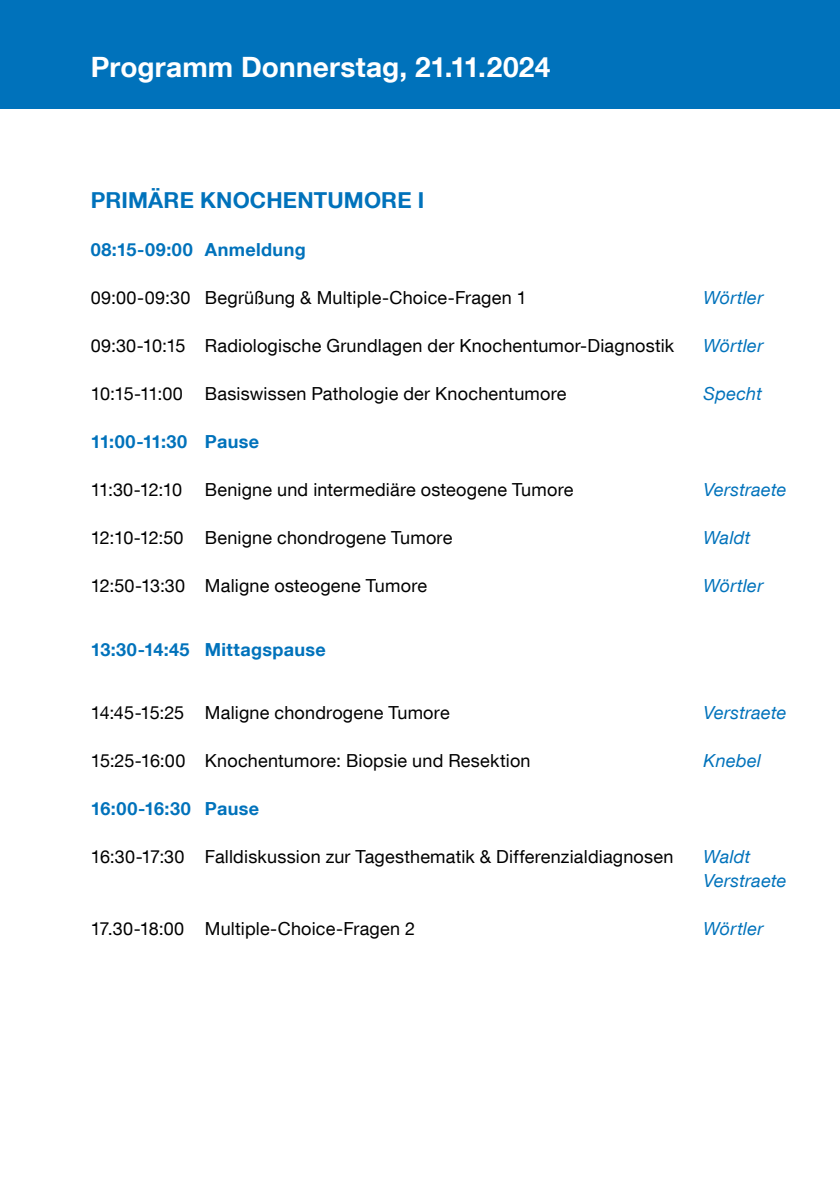
<style>
.page{position:relative;width:840px;height:1191px;background:#fff}
.page>*{position:absolute;margin:0;border:0;box-sizing:border-box;transform-origin:0 0}
.t1{font:700 28px "TUM Neue Helvetica";letter-spacing:.005em;color:#fff}
.t2{font:700 22px "TUM Neue Helvetica";letter-spacing:.005em;color:#0072bb}
.t3{font:18px "TUM Neue Helvetica";letter-spacing:.01em;color:#000}
.t4{font:italic 18px/24px "TUM Neue Helvetica";letter-spacing:.015em;color:#0072bb}
.t5{font:700 18px "TUM Neue Helvetica";letter-spacing:.02em;color:#0072bb}
</style>
<div class="page">
<div style="left:0;top:0;width:839px;height:108px;background:#0072bb"></div>
<h1 class="t1" style="left:91px;top:49px;width:460px">Programm Donnerstag, 21.11.2024</h1>
<p class="t2" style="left:91px;top:186px;width:335px">PRIMÄRE KNOCHENTUMORE I</p>
<p class="t5" style="left:91px;top:238px;width:216px">08:15-09:00 Anmeldung</p>
<p class="t3" style="left:91px;top:286px;width:437px">09:00-09:30 Begrüßung &amp; Multiple-Choice-Fragen 1</p>
<p class="t4" style="left:703px;top:285px;width:61px">Wörtler</p>
<p class="t3" style="left:91px;top:334px;width:584px">09:30-10:15 Radiologische Grundlagen der Knochentumor-Diagnostik</p>
<p class="t4" style="left:703px;top:333px;width:61px">Wörtler</p>
<p class="t3" style="left:91px;top:382px;width:477px">10:15-11:00 Basiswissen Pathologie der Knochentumore</p>
<p class="t4" style="left:703px;top:381px;width:60px">Specht</p>
<p class="t5" style="left:91px;top:430px;width:170px">11:00-11:30 Pause</p>
<p class="t3" style="left:91px;top:478px;width:93px">11:30-12:10</p>
<p class="t3" style="left:205px;top:478px;width:370px">Benigne und intermediäre osteogene Tumore</p>
<p class="t4" style="left:703px;top:477px;width:84px">Verstraete</p>
<p class="t3" style="left:91px;top:526px;width:363px">12:10-12:50 Benigne chondrogene Tumore</p>
<p class="t4" style="left:703px;top:525px;width:48px">Waldt</p>
<p class="t3" style="left:91px;top:574px;width:337px">12:50-13:30 Maligne osteogene Tumore</p>
<p class="t4" style="left:703px;top:573px;width:61px">Wörtler</p>
<p class="t5" style="left:91px;top:638px;width:236px">13:30-14:45 Mittagspause</p>
<p class="t3" style="left:91px;top:702px;width:360px">14:45-15:25 Maligne chondrogene Tumore</p>
<p class="t4" style="left:703px;top:700px;width:84px">Verstraete</p>
<p class="t3" style="left:91px;top:750px;width:441px">15:25-16:00 Knochentumore: Biopsie und Resektion</p>
<p class="t4" style="left:703px;top:748px;width:59px">Knebel</p>
<p class="t5" style="left:91px;top:797px;width:170px">16:00-16:30 Pause</p>
<p class="t3" style="left:91px;top:846px;width:583px">16:30-17:30 Falldiskussion zur Tagesthematik &amp; Differenzialdiagnosen</p>
<p class="t4" style="left:703px;top:844px;width:84px">Waldt<br>Verstraete</p>
<p class="t3" style="left:91px;top:918px;width:325px">17.30-18:00 Multiple-Choice-Fragen 2</p>
<p class="t4" style="left:703px;top:916px;width:61px">Wörtler</p>
</div>
